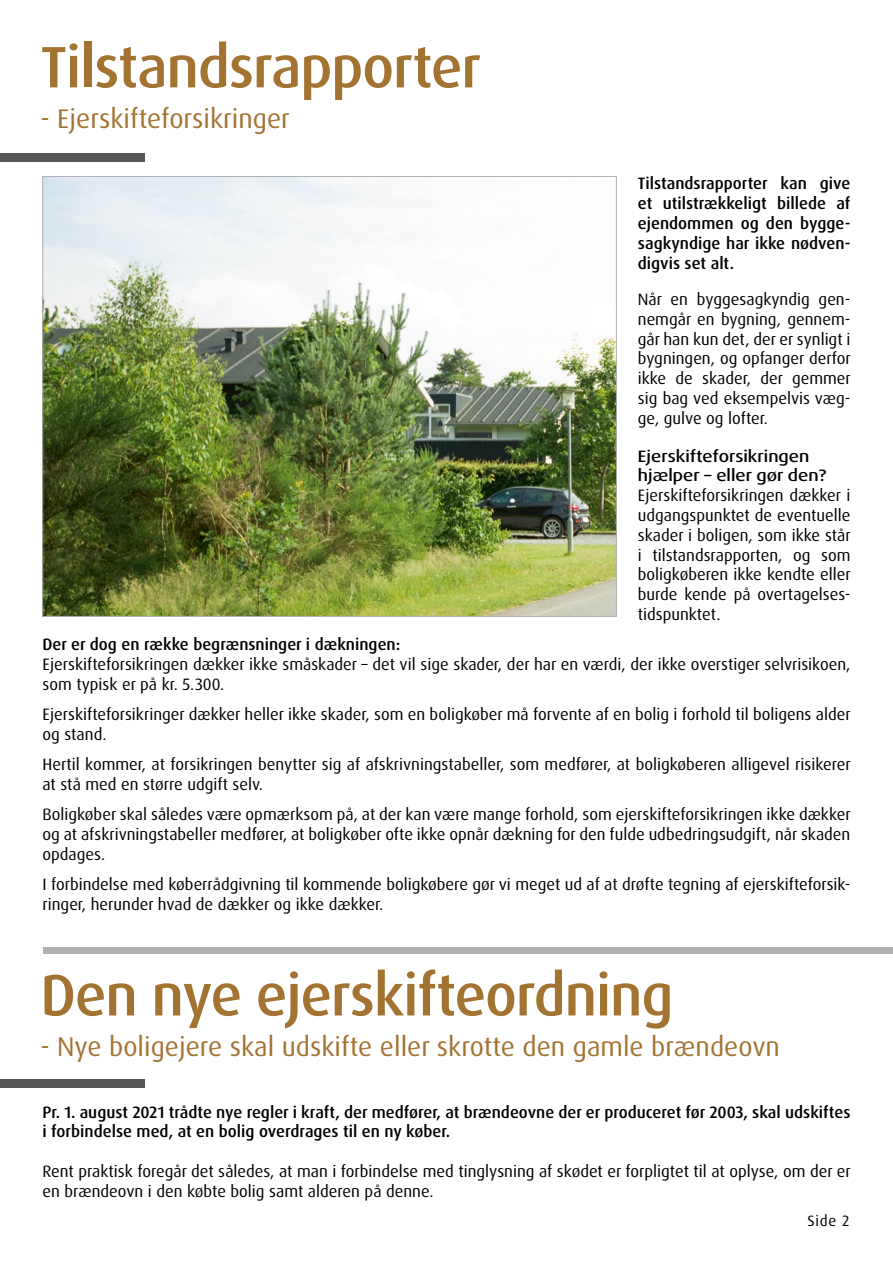
<style>
.page{position:relative;width:893px;height:1263px;background:#fff}
.page>*{position:absolute;margin:0;border:0;box-sizing:border-box;transform-origin:0 0}
.t1{font:500 58.5px "Dax Pro";letter-spacing:-.02em;color:#a37332}
.t2{font:27px "Dax Pro";color:#a37332}
.t3{font:16.5px/19.8px "Dax Pro";color:#000}
.t4{font:500 16.5px/19.8px "Dax Pro";color:#000;text-align:justify}
.t5{font:500 expanded 16.5px/19.8px "Dax Pro";color:#000}
.t6{font:15px "Dax Pro";color:#000}
</style>
<div class="page">
<div style="left:0;top:153px;width:145px;height:9px;background:#565656"></div>
<img style="left:45px;top:178px;width:570px;height:437px">
<div style="left:0;top:1079px;width:145px;height:8px;background:#565656"></div>
<div style="left:43px;top:947px;width:850px;height:7px;background:#b1b1b1"></div>
<h1 class="t1" style="left:40px;top:29px;width:442px">Tilstandsrapporter</h1>
<h2 class="t2" style="left:40px;top:101px;width:251px">- Ejerskifteforsikringer</h2>
<p class="t4" style="left:638px;top:174px;width:214px">Tilstandsrapporter kan give et utilstrækkeligt billede af ejendommen og den bygge&shy;sagkyndige har ikke nødven&shy;digvis set alt.</p>
<p class="t3" style="left:638px;top:289px;width:214px;text-align:justify">Når en byggesagkyndig gen&shy;nemgår en bygning, gennem&shy;går han kun det, der er synligt i bygningen, og opfanger derfor ikke de skader, der gemmer sig bag ved eksempelvis væg&shy;ge, gulve og lofter.</p>
<p class="t5" style="left:638px;top:446px;width:190px">Ejerskifteforsikringen hjælper – eller gør den?</p>
<p class="t3" style="left:638px;top:486px;width:214px;text-align:justify">Ejerskifteforsikringen dækker i udgangspunktet de eventuelle skader i boligen, som ikke står i tilstandsrapporten, og som boligkøberen ikke kendte eller burde kende på overtagelses&shy;tidspunktet.</p>
<p class="t4" style="left:43px;top:635px;width:359px">Der er dog en række begrænsninger i dækningen:</p>
<p class="t3" style="left:43px;top:654px;width:809px">Ejerskifteforsikringen dækker ikke småskader – det vil sige skader, der har en værdi, der ikke overstiger selvrisikoen, som typisk er på kr. 5.300.</p>
<p class="t3" style="left:43px;top:705px;width:810px">Ejerskifteforsikringer dækker heller ikke skader, som en boligkøber må forvente af en bolig i forhold til boligens alder og stand.</p>
<p class="t3" style="left:43px;top:755px;width:810px">Hertil kommer, at forsikringen benytter sig af afskrivningstabeller, som medfører, at boligkøberen alligevel risikerer at stå med en større udgift selv.</p>
<p class="t3" style="left:43px;top:805px;width:810px;text-align:justify">Boligkøber skal således være opmærksom på, at der kan være mange forhold, som ejerskifteforsikringen ikke dækker og at afskrivningstabeller medfører, at boligkøber ofte ikke opnår dækning for den fulde udbedringsudgift, når skaden opdages.</p>
<p class="t3" style="left:43px;top:875px;width:809px">I forbindelse med køberrådgivning til kommende boligkøbere gør vi meget ud af at drøfte tegning af ejerskifteforsik&shy;ringer, herunder hvad de dækker og ikke dækker.</p>
<h1 class="t1" style="left:40px;top:957px;width:635px">Den nye ejerskifteordning</h1>
<h2 class="t2" style="left:40px;top:1029px;width:741px">- Nye boligejere skal udskifte eller skrotte den gamle brændeovn</h2>
<p class="t4" style="left:43px;top:1102px;width:809px">Pr. 1. august 2021 trådte nye regler i kraft, der medfører, at brændeovne der er produceret før 2003, skal udskiftes i forbindelse med, at en bolig overdrages til en ny køber.</p>
<p class="t3" style="left:43px;top:1161px;width:810px">Rent praktisk foregår det således, at man i forbindelse med tinglysning af skødet er forpligtet til at oplyse, om der er en brændeovn i den købte bolig samt alderen på denne.</p>
<p class="t6" style="left:808px;top:1211px;width:43px">Side 2</p>
</div>
